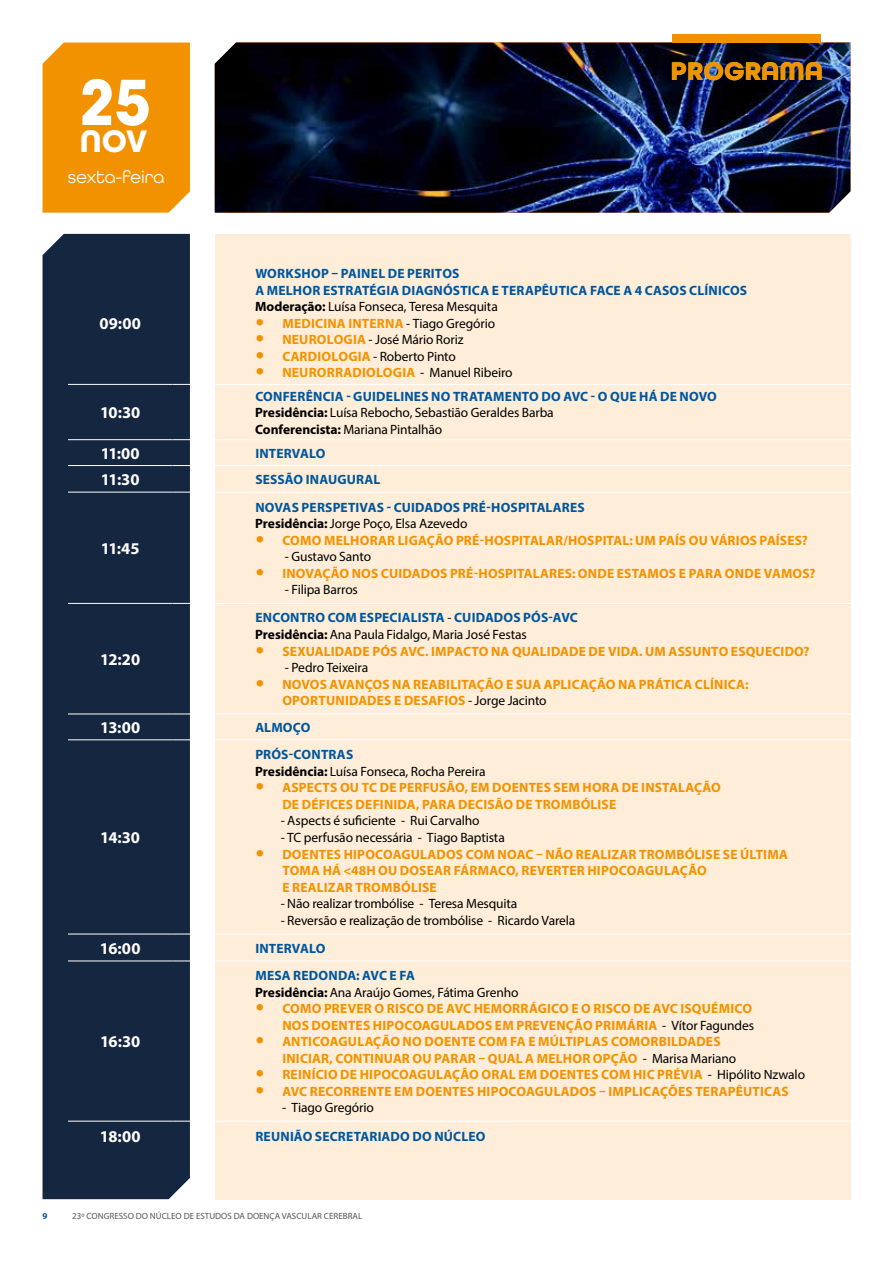
<style>
.page{position:relative;width:893px;height:1263px;background:#fff}
.page>*{position:absolute;margin:0;border:0;box-sizing:border-box;transform-origin:0 0}
.t1{font:700 33px "All Round Gothic";color:#fff}
.t2{font:700 27px "All Round Gothic";color:#f39200}
.t3{font:18px "All Round Gothic";color:#fff}
.t4{font:700 16.5px "Myriad Pro";letter-spacing:-.005em;color:#fff}
.t5{font:700 13.5px/16.5px "Myriad Pro";letter-spacing:.015em;color:#f39200}
.t6{font:700 13.5px/16.5px "Myriad Pro";letter-spacing:.01em;color:#00569d}
.t7{font:13.5px/16.5px "Myriad Pro";letter-spacing:-.01em;color:#000}
.t8{font:9px "Myriad Pro";color:#575756}
.t9{font:700 9px "Myriad Pro";color:#00569d}
.s1{color:#000}
.s2{font-weight:400;color:#000}
.s3{font-family:"Calibri";font-size:18px}
.s4{font-family:"Calibri";font-weight:700;font-size:18px;color:#f39200}
.s5{font-weight:700;color:#f39200}
.s6{font-weight:700;color:#00569d}
.s7{font-weight:700}
</style>
<div class="page">
<img style="left:215px;top:43px;width:635px;height:170px">
<div style="left:215px;top:234px;width:635px;height:965px;background:#feedd8"></div>
<div style="left:43px;top:234px;width:147px;height:965px;background:#152640"></div>
<div style="left:43px;top:43px;width:147px;height:170px;background:#f39200"></div>
<hr style="left:249px;top:439px;width:636px;height:1px;background:#fff">
<hr style="left:68px;top:465px;width:104px;height:1px;background:#fff">
<hr style="left:172px;top:465px;width:77px;height:1px;background:#fff">
<hr style="left:249px;top:465px;width:636px;height:1px;background:#fff">
<hr style="left:68px;top:603px;width:104px;height:1px;background:#fff">
<hr style="left:172px;top:603px;width:77px;height:1px;background:#fff">
<hr style="left:249px;top:603px;width:636px;height:1px;background:#fff">
<hr style="left:68px;top:714px;width:104px;height:1px;background:#fff">
<hr style="left:172px;top:714px;width:77px;height:1px;background:#fff">
<hr style="left:249px;top:714px;width:636px;height:1px;background:#fff">
<hr style="left:68px;top:739px;width:104px;height:1px;background:#fff">
<hr style="left:172px;top:739px;width:77px;height:1px;background:#fff">
<hr style="left:249px;top:739px;width:636px;height:1px;background:#fff">
<hr style="left:249px;top:934px;width:636px;height:1px;background:#fff">
<hr style="left:68px;top:960px;width:104px;height:1px;background:#fff">
<hr style="left:172px;top:960px;width:77px;height:1px;background:#fff">
<hr style="left:249px;top:960px;width:636px;height:1px;background:#fff">
<hr style="left:68px;top:1121px;width:104px;height:1px;background:#fff">
<hr style="left:172px;top:1121px;width:77px;height:1px;background:#fff">
<hr style="left:249px;top:1121px;width:636px;height:1px;background:#fff">
<hr style="left:68px;top:492px;width:104px;height:1px;background:#fff">
<hr style="left:172px;top:492px;width:77px;height:1px;background:#fff">
<hr style="left:249px;top:492px;width:636px;height:1px;background:#fff">
<hr style="left:68px;top:384px;width:104px;height:1px;background:#fff">
<hr style="left:172px;top:384px;width:77px;height:1px;background:#fff">
<hr style="left:249px;top:384px;width:636px;height:1px;background:#fff">
<hr style="left:68px;top:439px;width:104px;height:1px;background:#fff">
<hr style="left:172px;top:439px;width:77px;height:1px;background:#fff">
<hr style="left:68px;top:934px;width:104px;height:1px;background:#fff">
<hr style="left:172px;top:934px;width:77px;height:1px;background:#fff">
<div style="left:672px;top:34px;width:149px;height:9px;background:#f39200"></div>
<h1 class="t1" style="left:80px;top:121px;width:72px"><sup>25</sup>NOV</h1>
<h3 class="t3" style="left:68px;top:166px;width:98px">sexta-feira</h3>
<p class="t4" style="left:100px;top:313px;width:43px">09:00</p>
<p class="t4" style="left:100px;top:402px;width:42px">10:30</p>
<h2 class="t2" style="left:670px;top:55px;width:154px">PROGRAMA</h2>
<p class="t6" style="left:255px;top:265px;width:493px">WORKSHOP – PAINEL DE PERITOS<br>A MELHOR ESTRATÉGIA DIAGNÓSTICA E TERAPÊUTICA FACE A 4 CASOS CLÍNICOS<br><span class="s1">Moderação:</span> <span class="s2">Luísa Fonseca, Teresa Mesquita</span></p>
<p class="t5" style="left:255px;top:315px;width:241px"><span class="s3">•</span> MEDICINA INTERNA <span class="s2">- Tiago Gregório</span></p>
<p class="t7" style="left:255px;top:331px;width:210px"><span class="s4">•</span> <span class="s5">NEUROLOGIA</span> - José Mário Roriz</p>
<p class="t7" style="left:255px;top:348px;width:202px"><span class="s4">•</span> <span class="s5">CARDIOLOGIA</span> - Roberto Pinto</p>
<p class="t5" style="left:255px;top:364px;width:259px"><span class="s3">•</span> NEURORRADIOLOGIA <span class="s2">- Manuel Ribeiro</span></p>
<p class="t6" style="left:255px;top:387px;width:463px">CONFERÊNCIA - GUIDELINES NO TRATAMENTO DO AVC - O QUE HÁ DE NOVO<br><span class="s1">Presidência:</span> <span class="s2">Luísa Rebocho, Sebastião Geraldes Barba<br></span><span class="s1">Conferencista:</span> <span class="s2">Mariana Pintalhão</span></p>
<p class="t4" style="left:101px;top:442px;width:41px">11:00</p>
<p class="t6" style="left:255px;top:444px;width:72px">INTERVALO</p>
<p class="t4" style="left:101px;top:469px;width:40px">11:30</p>
<p class="t6" style="left:255px;top:471px;width:127px">SESSÃO INAUGURAL</p>
<p class="t4" style="left:101px;top:538px;width:40px">11:45</p>
<p class="t4" style="left:100px;top:648px;width:41px">12:20</p>
<p class="t6" style="left:255px;top:498px;width:331px">NOVAS PERSPETIVAS - CUIDADOS PRÉ-HOSPITALARES<br><span class="s1">Presidência:</span> <span class="s2">Jorge Poço, Elsa Azevedo</span></p>
<p class="t5" style="left:255px;top:531px;width:554px"><span class="s3">•</span> COMO MELHORAR LIGAÇÃO PRÉ-HOSPITALAR/HOSPITAL: UM PAÍS OU VÁRIOS PAÍSES?</p>
<p class="t7" style="left:285px;top:548px;width:88px">- Gustavo Santo</p>
<p class="t5" style="left:255px;top:564px;width:562px"><span class="s3">•</span> INOVAÇÃO NOS CUIDADOS PRÉ-HOSPITALARES: ONDE ESTAMOS E PARA ONDE VAMOS?</p>
<p class="t7" style="left:285px;top:581px;width:75px">- Filipa Barros</p>
<p class="t6" style="left:255px;top:609px;width:324px">ENCONTRO COM ESPECIALISTA <span class="s2">-</span> CUIDADOS PÓS-AVC<br><span class="s1">Presidência:</span> <span class="s2">Ana Paula Fidalgo, Maria José Festas</span></p>
<p class="t5" style="left:255px;top:642px;width:556px"><span class="s3">•</span> SEXUALIDADE PÓS AVC. IMPACTO NA QUALIDADE DE VIDA. UM ASSUNTO ESQUECIDO?</p>
<p class="t7" style="left:285px;top:659px;width:85px">- Pedro Teixeira</p>
<p class="t5" style="left:282px;top:675px;width:468px;text-indent:-27px"><span class="s3">•</span> NOVOS AVANÇOS NA REABILITAÇÃO E SUA APLICAÇÃO NA PRÁTICA CLÍNICA:<br>OPORTUNIDADES E DESAFIOS <span class="s2">- Jorge Jacinto</span></p>
<p class="t4" style="left:100px;top:717px;width:42px">13:00</p>
<p class="t6" style="left:255px;top:719px;width:57px">ALMOÇO</p>
<p class="t4" style="left:100px;top:827px;width:41px">14:30</p>
<p class="t7" style="left:255px;top:746px;width:232px"><span class="s6">PRÓS-CONTRAS<br></span><span class="s7">Presidência:</span> Luísa Fonseca, Rocha Pereira</p>
<p class="t5" style="left:282px;top:779px;width:440px;text-indent:-27px"><span class="s3">•</span> ASPECTS OU TC DE PERFUSÃO, EM DOENTES SEM HORA DE INSTALAÇÃO<br>DE DÉFICES DEFINIDA, PARA DECISÃO DE TROMBÓLISE</p>
<p class="t7" style="left:281px;top:812px;width:200px">- Aspects é suficiente - Rui Carvalho</p>
<p class="t7" style="left:281px;top:829px;width:226px">- TC perfusão necessária - Tiago Baptista</p>
<p class="t5" style="left:282px;top:845px;width:507px;text-indent:-27px"><span class="s3">•</span> DOENTES HIPOCOAGULADOS COM NOAC – NÃO REALIZAR TROMBÓLISE SE ÚLTIMA<br>TOMA HÁ &lt;48H OU DOSEAR FÁRMACO, REVERTER HIPOCOAGULAÇÃO<br>E REALIZAR TROMBÓLISE</p>
<p class="t7" style="left:281px;top:895px;width:238px">- Não realizar trombólise - Teresa Mesquita</p>
<p class="t7" style="left:281px;top:911px;width:296px">- Reversão e realização de trombólise - Ricardo Varela</p>
<p class="t4" style="left:100px;top:937px;width:42px">16:00</p>
<p class="t6" style="left:255px;top:939px;width:72px">INTERVALO</p>
<p class="t4" style="left:100px;top:1031px;width:41px">16:30</p>
<p class="t7" style="left:255px;top:967px;width:265px"><span class="s6">MESA REDONDA: AVC E FA<br></span><span class="s7">Presidência:</span> Ana Araújo Gomes, Fátima Grenho</p>
<p class="t5" style="left:255px;top:1000px;width:500px;text-align:right"><span class="s3">•</span> COMO PREVER O RISCO DE AVC HEMORRÁGICO E O RISCO DE AVC ISQUÉMICO<br>NOS DOENTES HIPOCOAGULADOS EM PREVENÇÃO PRIMÁRIA <span class="s2">- Vítor Fagundes</span></p>
<p class="t5" style="left:282px;top:1033px;width:455px;text-indent:-27px"><span class="s3">•</span> ANTICOAGULAÇÃO NO DOENTE COM FA E MÚLTIPLAS COMORBILDADES<br>INICIAR, CONTINUAR OU PARAR – QUAL A MELHOR OPÇÃO <span class="s2">- Marisa Mariano</span></p>
<p class="t5" style="left:255px;top:1066px;width:551px"><span class="s3">•</span> REINÍCIO DE HIPOCOAGULAÇÃO ORAL EM DOENTES COM HIC PRÉVIA <span class="s2">- Hipólito Nzwalo</span></p>
<p class="t5" style="left:255px;top:1082px;width:535px"><span class="s3">•</span> AVC RECORRENTE EM DOENTES HIPOCOAGULADOS – IMPLICAÇÕES TERAPÊUTICAS</p>
<p class="t7" style="left:282px;top:1099px;width:93px">- Tiago Gregório</p>
<p class="t4" style="left:100px;top:1126px;width:42px">18:00</p>
<p class="t6" style="left:255px;top:1128px;width:232px">REUNIÃO SECRETARIADO DO NÚCLEO</p>
<p class="t9" style="left:43px;top:1210px;width:6px">9</p>
<p class="t8" style="left:72px;top:1210px;width:292px">23º CONGRESSO DO NÚCLEO DE ESTUDOS DA DOENÇA VASCULAR CEREBRAL</p>
</div>
